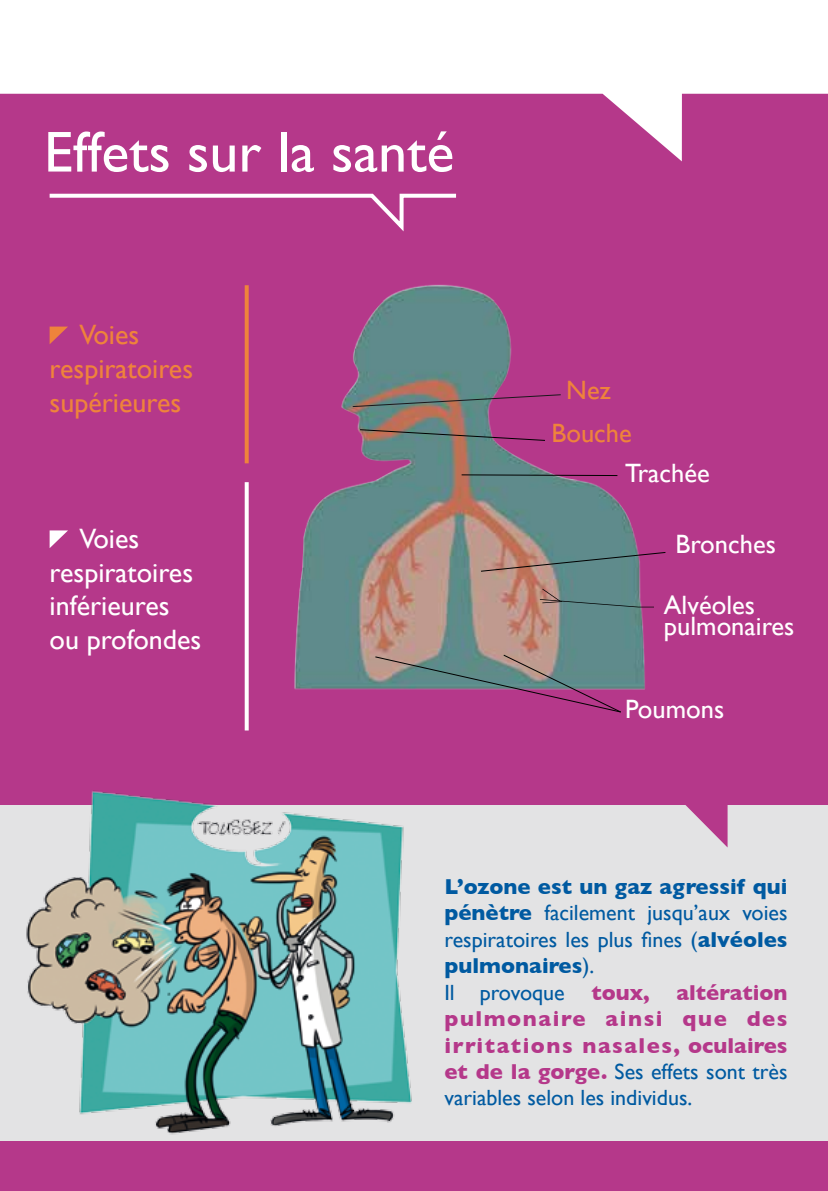
<style>
.page{position:relative;width:828px;height:1191px;background:#fff}
.page>*{position:absolute;margin:0;border:0;box-sizing:border-box;transform-origin:0 0}
.t1{font:58px "Gill Sans";color:#fff}
.t2{font:28px/33.6px "Gill Sans";color:#fff}
.t3{font:28px/33.6px "Gill Sans";color:#ef833b}
.t4{font:26.4px/21px "Gill Sans";color:#fff}
.t5{font:26.4px/42.8px "Gill Sans";color:#ef833b;text-align:center}
.t6{font:22px/26.4px "Gill Sans";color:#005aa1}
.s1{font-weight:700}
.s2{font-weight:700;color:#b5388a}
</style>
<div class="page">
<div style="left:0;top:94px;width:828px;height:1097px;background:#b5388a"></div>
<div style="left:0;top:805px;width:828px;height:336px;background:#e3e3e4"></div>
<img style="left:288px;top:255px;width:383px;height:469px">
<svg style="left:540px;top:589px;width:114px;height:18px;background:#737b83"></svg>
<svg style="left:461px;top:474px;width:157px;height:2px"></svg>
<svg style="left:480px;top:552px;width:186px;height:20px;background:#87797f"></svg>
<svg style="left:374px;top:654px;width:247px;height:59px;background:#8b6887"></svg>
<svg style="left:359px;top:429px;width:187px;height:12px;background:#826273"></svg>
<svg style="left:352px;top:394px;width:209px;height:13px;background:#856376"></svg>
<img style="left:15px;top:778px;width:437px;height:357px">
<svg style="left:50px;top:326px;width:18px;height:18px"></svg>
<svg style="left:50px;top:530px;width:18px;height:18px"></svg>
<svg style="left:245px;top:285px;width:4px;height:178px"></svg>
<svg style="left:245px;top:482px;width:4px;height:248px"></svg>
<svg style="left:637px;top:748px;width:90px;height:99px"></svg>
<svg style="left:46px;top:192px;width:414px;height:44px;background:#bc4b95"></svg>
<h1 class="t1" style="left:44px;top:118px;width:412px">Effets sur la santé</h1>
<p class="t3" style="left:50px;top:318px;width:145px;text-indent:30px">Voies respiratoires supérieures</p>
<p class="t2" style="left:50px;top:521px;width:153px;text-indent:30px">Voies respiratoires inférieures ou profondes</p>
<p class="t5" style="left:551px;top:368px;width:82px">Nez<br>Bouche</p>
<p class="t4" style="left:625px;top:462px;width:86px">Trachée</p>
<p class="t4" style="left:675px;top:533px;width:102px">Bronches</p>
<p class="t4" style="left:664px;top:594px;width:132px">Alvéoles pulmonaires</p>
<p class="t4" style="left:625px;top:698px;width:101px">Poumons</p>
<p class="t6" style="left:444px;top:873px;width:345px"><span class="s1">L’ozone est un gaz agressif qui pénètre</span> facilement jusqu’aux voies respiratoires les plus fines (<span class="s1">alvéoles pulmonaires</span>).<br>Il provoque <span class="s2">toux, altération pulmonaire ainsi que des irritations nasales, oculaires et de la gorge.</span> Ses effets sont très variables selon les individus.</p>
</div>
